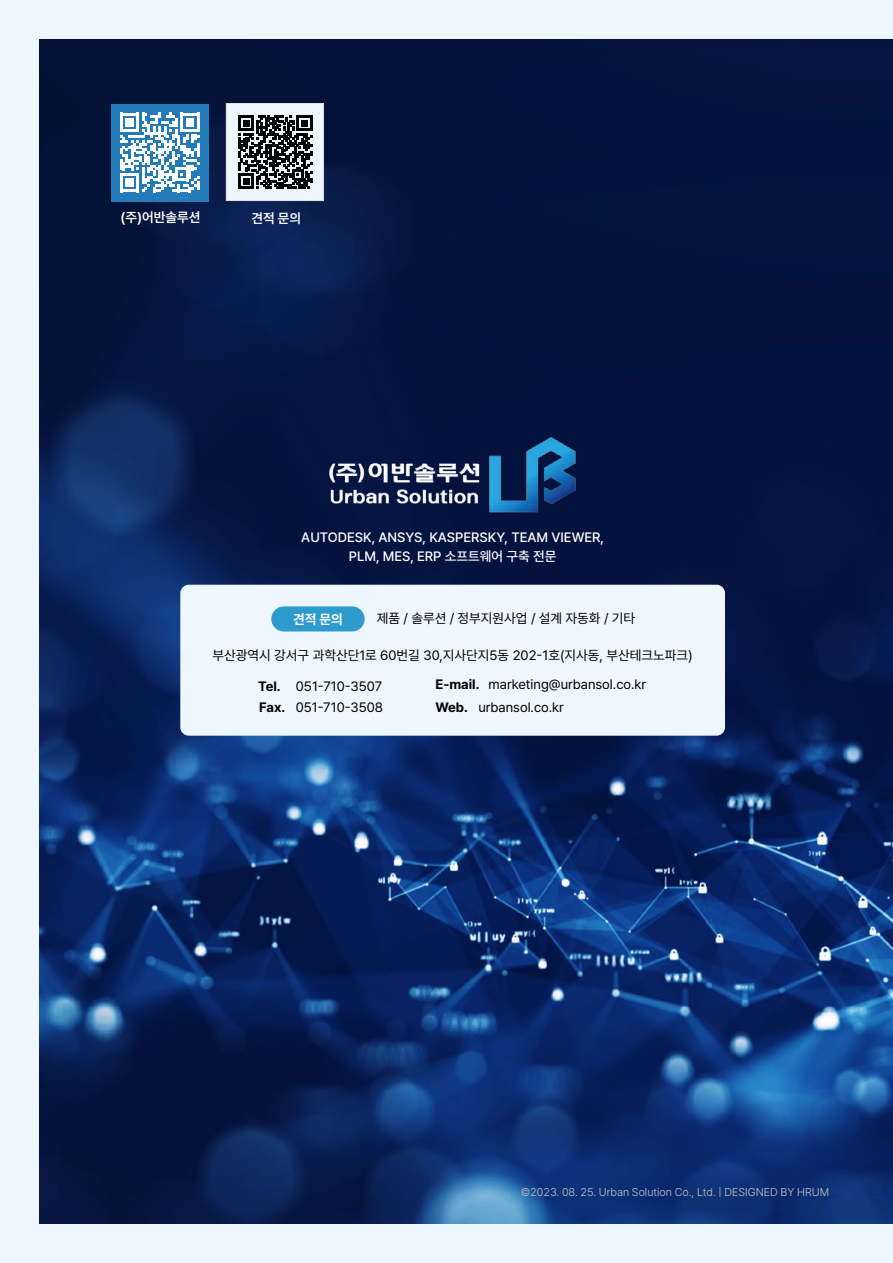
<style>
.page{position:relative;width:893px;height:1263px;background:#fff}
.page>*{position:absolute;margin:0;border:0;box-sizing:border-box;transform-origin:0 0}
.t1{font:13.5px/21px "Pretendard";color:#000}
.t2{font:500 13.5px/19.5px "Pretendard";color:#fff;text-align:center}
.t3{font:700 13.5px/21px "Pretendard";letter-spacing:-.005em;color:#000}
.t4{font:600 13.5px "Pretendard";color:#fff}
.t5{font:700 13.5px "Pretendard";color:#fff}
.t6{font:300 11.25px "Pretendard";color:#bfc0c0}
.s1{font-weight:700}
</style>
<div class="page">
<img style="left:38px;top:38px;width:855px;height:1186px">
<img style="left:325px;top:421px;width:255px;height:95px">
<div style="left:180px;top:585px;width:545px;height:151px;background:#edf7fd;border-radius:9px"></div>
<div style="left:0;top:1224px;width:893px;height:39px;background:#edf7fd"></div>
<div style="left:0;top:0;width:893px;height:38px;background:#edf7fd"></div>
<div style="left:0;top:0;width:38px;height:1263px;background:#edf7fd"></div>
<div style="left:271px;top:606px;width:94px;height:25px;background:#2d9bce;border-radius:13px"></div>
<div style="left:226px;top:103px;width:97px;height:98px;background:#edf7fd"></div>
<svg style="left:238px;top:115px;width:74px;height:74px"></svg>
<div style="left:226px;top:103px;width:98px;height:98px;border:1px solid #dcdddd"></div>
<div style="left:111px;top:104px;width:97px;height:97px;background:#247bb9"></div>
<svg style="left:120px;top:113px;width:79px;height:79px"></svg>
<p class="t4" style="left:120px;top:208px;width:82px">(주)어반솔루션</p>
<p class="t4" style="left:251px;top:209px;width:51px">견적 문의</p>
<p class="t2" style="left:301px;top:527px;width:304px">AUTODESK, ANSYS, KASPERSKY, TEAM VIEWER,<br>PLM, MES, ERP 소프트웨어 구축 전문</p>
<p class="t5" style="left:293px;top:609px;width:51px">견적 문의</p>
<p class="t1" style="left:377px;top:608px;width:260px">제품 / 솔루션 / 정부지원사업 / 설계 자동화 / 기타</p>
<p class="t1" style="left:213px;top:644px;width:482px">부산광역시 강서구 과학산단1로 60번길 30,지사단지5동 202-1호(지사동, 부산테크노파크)</p>
<p class="t3" style="left:258px;top:675px;width:29px">Tel.<br>Fax.</p>
<p class="t1" style="left:296px;top:675px;width:89px">051-710-3507<br>051-710-3508</p>
<p class="t1" style="left:435px;top:674px;width:212px"><span class="s1">E-mail.</span> marketing@urbansol.co.kr</p>
<p class="t3" style="left:435px;top:696px;width:34px">Web.</p>
<p class="t1" style="left:478px;top:696px;width:87px">urbansol.co.kr</p>
<p class="t6" style="left:521px;top:1185px;width:310px">©2023. 08. 25. Urban Solution Co., Ltd. | DESIGNED BY HRUM</p>
</div>
